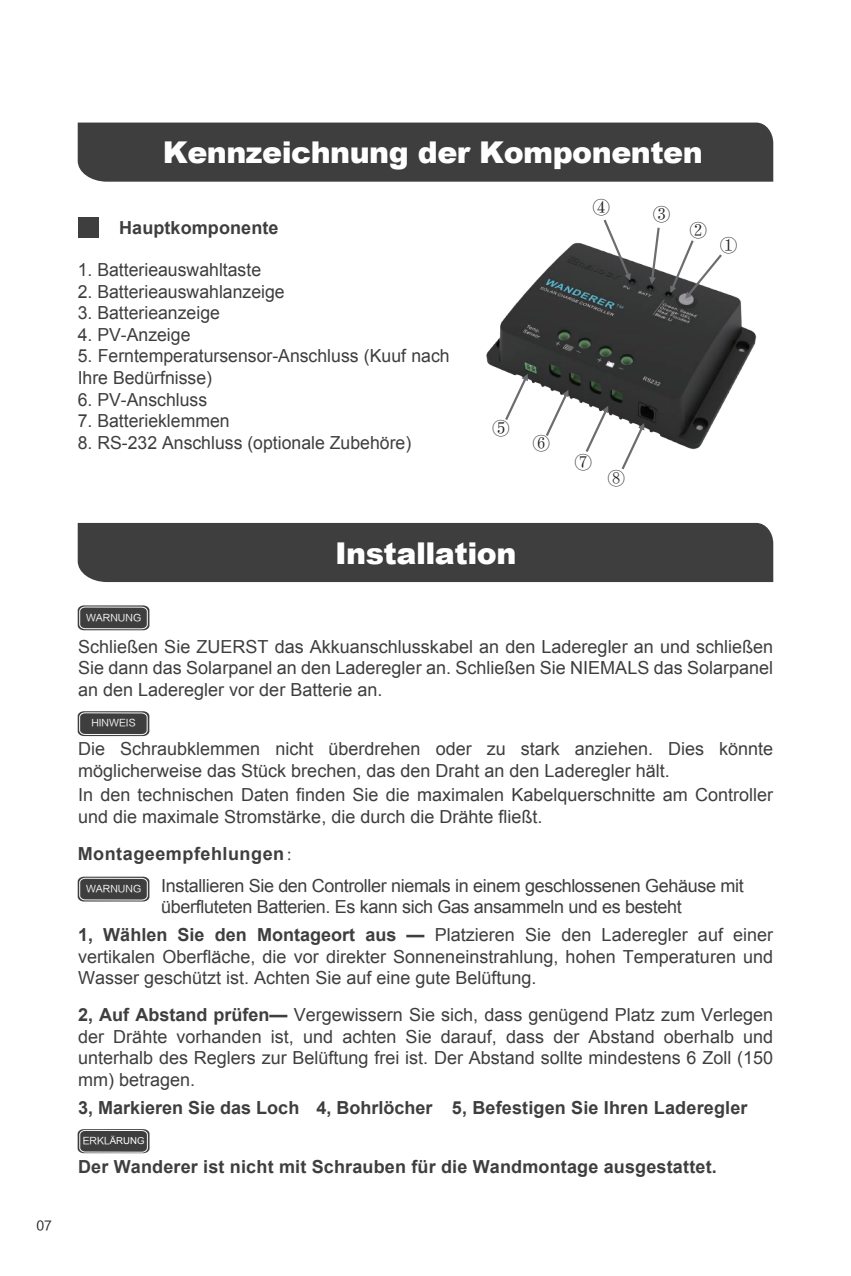
<style>
.page{position:relative;width:851px;height:1276px;background:#fff}
.page>*{position:absolute;margin:0;border:0;box-sizing:border-box;transform-origin:0 0}
.t1{font:900 30px "Arial";letter-spacing:-.015em;color:#fff}
.t2{font:18px/21.6px "Arial";color:#3e3e3f}
.t3{font:700 18px "Arial";letter-spacing:.01em;color:#3e3e3f}
.t4{font:18px/21.6px "Arial";letter-spacing:-.02em;color:#3e3e3f}
.t5{font:700 18px "Arial";letter-spacing:.03em;color:#3e3e3f}
.t6{font:300 18px "Adobe Song Std";color:#231f20}
.t7{font:12.6px "FZLTHJW GB1 0";color:#231f20}
.t8{font:9.6px "FZLTHJW GB1 0";color:#fff}
.t9{font:9.6px "Arial";color:#fff}
.s1{font-family:"Adobe Song Std";font-weight:300}
.s2{font-weight:700}
.s3{font-family:"FZLTHJW GB1 0"}
</style>
<div class="page">
<div style="left:78px;top:123px;width:695px;height:59px;background:#3e3e3f"></div>
<div style="left:78px;top:523px;width:695px;height:59px;background:#3e3e3f"></div>
<div style="left:78px;top:217px;width:21px;height:20px;background:#3e3e3f"></div>
<img style="left:486px;top:243px;width:271px;height:207px">
<svg style="left:649px;top:228px;width:10px;height:56px"></svg>
<svg style="left:670px;top:240px;width:51px;height:59px"></svg>
<svg style="left:603px;top:220px;width:27px;height:60px"></svg>
<svg style="left:505px;top:374px;width:23px;height:46px"></svg>
<svg style="left:545px;top:390px;width:23px;height:46px"></svg>
<svg style="left:585px;top:406px;width:23px;height:46px"></svg>
<svg style="left:621px;top:423px;width:23px;height:46px"></svg>
<svg style="left:78px;top:605px;width:71px;height:25px;background:#555556"></svg>
<svg style="left:78px;top:876px;width:71px;height:25px;background:#575758"></svg>
<svg style="left:78px;top:1129px;width:71px;height:24px;background:#535354"></svg>
<svg style="left:78px;top:711px;width:71px;height:25px;background:#545455"></svg>
<p class="t7" style="left:36px;top:1218px;width:17px">07</p>
<h1 class="t1" style="left:163px;top:131px;width:541px">Kennzeichnung der Komponenten</h1>
<p class="t3" style="left:119px;top:215px;width:161px">Hauptkomponente</p>
<p class="t2" style="left:78px;top:259px;width:185px">1. Batterieauswahltaste</p>
<p class="t2" style="left:78px;top:281px;width:208px">2. Batterieauswahlanzeige</p>
<p class="t2" style="left:78px;top:302px;width:144px">3. Batterieanzeige</p>
<p class="t2" style="left:78px;top:324px;width:114px">4. PV-Anzeige</p>
<p class="t2" style="left:78px;top:345px;width:373px">5. Ferntemperatursensor-Anschluss (Kuuf nach<br>Ihre Bedürfnisse)</p>
<p class="t2" style="left:78px;top:389px;width:131px">6. PV-Anschluss</p>
<p class="t2" style="left:78px;top:410px;width:153px">7. Batterieklemmen</p>
<p class="t2" style="left:78px;top:432px;width:335px">8. RS-232 Anschluss (optionale Zubehöre)</p>
<p class="t6" style="left:592px;top:198px;width:19px">④</p>
<p class="t6" style="left:652px;top:205px;width:19px">③</p>
<p class="t6" style="left:689px;top:221px;width:19px">②</p>
<p class="t6" style="left:492px;top:419px;width:19px">⑤</p>
<p class="t6" style="left:532px;top:434px;width:19px">⑥</p>
<p class="t6" style="left:574px;top:453px;width:19px">⑦</p>
<p class="t6" style="left:607px;top:468px;width:19px">⑧</p>
<p class="t6" style="left:719px;top:236px;width:19px">①</p>
<p class="t8" style="left:86px;top:612px;width:57px">WARNUNG</p>
<h1 class="t1" style="left:335px;top:531px;width:183px">Installation</h1>
<p class="t2" style="left:78px;top:636px;width:696px;text-align:justify">Schließen Sie ZUERST das Akkuanschlusskabel an den Laderegler an und schließen Sie dann das Solarpanel an den Laderegler an. Schließen Sie NIEMALS das Solarpanel an den Laderegler vor der Batterie an.</p>
<p class="t8" style="left:91px;top:718px;width:46px">HINWEIS</p>
<p class="t2" style="left:78px;top:738px;width:696px">Die Schraubklemmen nicht überdrehen oder zu stark anziehen. Dies könnte möglicherweise das Stück brechen, das den Draht an den Laderegler hält.</p>
<p class="t2" style="left:78px;top:784px;width:696px">In den technischen Daten finden Sie die maximalen Kabelquerschnitte am Controller und die maximale Stromstärke, die durch die Drähte fließt.</p>
<p class="t5" style="left:78px;top:842px;width:226px">Montageempfehlungen<span class="s1">：</span></p>
<p class="t8" style="left:86px;top:883px;width:57px">WARNUNG</p>
<p class="t4" style="left:161px;top:874px;width:583px">Installieren Sie den Controller niemals in einem geschlossenen Gehäuse mit überfluteten Batterien. Es kann sich Gas ansammeln und es besteht</p>
<p class="t2" style="left:78px;top:924px;width:696px;text-align:justify"><span class="s2">1, Wählen Sie den Montageort aus —</span> Platzieren Sie den Laderegler auf einer vertikalen Oberfläche, die vor direkter Sonneneinstrahlung, hohen Temperaturen und Wasser geschützt ist. Achten Sie auf eine gute Belüftung.</p>
<p class="t2" style="left:78px;top:1004px;width:696px;text-align:justify"><span class="s2">2, Auf Abstand prüfen—</span> Vergewissern Sie sich, dass genügend Platz zum Verlegen der Drähte vorhanden ist, und achten Sie darauf, dass der Abstand oberhalb und unterhalb des Reglers zur Belüftung frei ist. Der Abstand sollte mindestens 6 Zoll (150 mm) betragen.</p>
<p class="t3" style="left:78px;top:1095px;width:670px">3, Markieren Sie das Loch 4, Bohrlöcher 5, Befestigen Sie Ihren Laderegler</p>
<p class="t9" style="left:83px;top:1134px;width:63px"><span class="s3">ERKL</span>ÄRUNG</p>
<p class="t3" style="left:78px;top:1155px;width:640px">Der Wanderer ist nicht mit Schrauben für die Wandmontage ausgestattet.</p>
</div>
